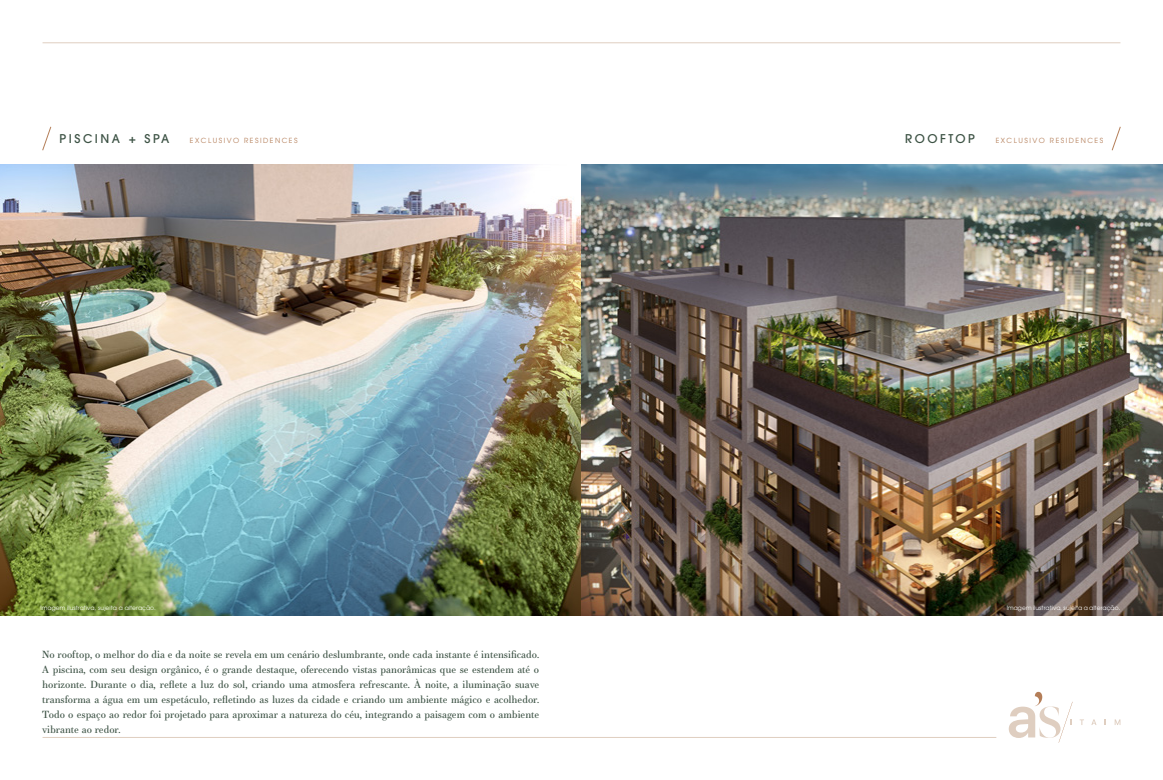
<style>
.page{position:relative;width:1163px;height:780px;background:#fff}
.page>*{position:absolute;margin:0;border:0;box-sizing:border-box;transform-origin:0 0}
.t1{font:500 12px "ITC Avant Garde Pro";letter-spacing:.21em;color:#3c5244}
.t2{font:10px/15px "Essonnes Text";color:#3c5244;text-align:justify}
.t3{font:7px "ITC Avant Garde Pro";letter-spacing:.21em;color:#b47e58}
.t4{font:6px "ITC Avant Garde Pro";letter-spacing:.01em;color:#fff}
</style>
<div class="page">
<img style="left:0;top:164px;width:1162px;height:451px">
<hr style="left:43px;top:737px;width:953px;height:1px;background:#dfcec0">
<hr style="left:43px;top:43px;width:1077px;height:1px;background:#dfcec0">
<svg style="left:42px;top:126px;width:9px;height:24px"></svg>
<svg style="left:1079px;top:719px;width:4px;height:6px"></svg>
<svg style="left:1091px;top:719px;width:5px;height:6px"></svg>
<svg style="left:1114px;top:719px;width:6px;height:6px"></svg>
<svg style="left:1008px;top:691px;width:64px;height:51px"></svg>
<svg style="left:1111px;top:126px;width:9px;height:24px"></svg>
<p class="t1" style="left:60px;top:131px;width:111px">PISCINA + SPA</p>
<p class="t3" style="left:190px;top:136px;width:109px">EXCLUSIVO RESIDENCES</p>
<p class="t1" style="left:904px;top:131px;width:71px">ROOFTOP</p>
<p class="t3" style="left:995px;top:136px;width:109px">EXCLUSIVO RESIDENCES</p>
<p class="t4" style="left:40px;top:604px;width:117px">Imagem ilustrativa, sujeita a alteração.</p>
<p class="t4" style="left:1006px;top:604px;width:115px">Imagem ilustrativa, sujeita a alteração.</p>
<p class="t2" style="left:42px;top:646px;width:498px">No rooftop, o melhor do dia e da noite se revela em um cenário deslumbrante, onde cada instante é intensificado.<br>A piscina, com seu design orgânico, é o grande destaque, oferecendo vistas panorâmicas que se estendem até o horizonte. Durante o dia, reflete a luz do sol, criando uma atmosfera refrescante. À noite, a iluminação suave transforma a água em um espetáculo, refletindo as luzes da cidade e criando um ambiente mágico e acolhedor.<br>Todo o espaço ao redor foi projetado para aproximar a natureza do céu, integrando a paisagem com o ambiente vibrante ao redor.</p>
</div>
